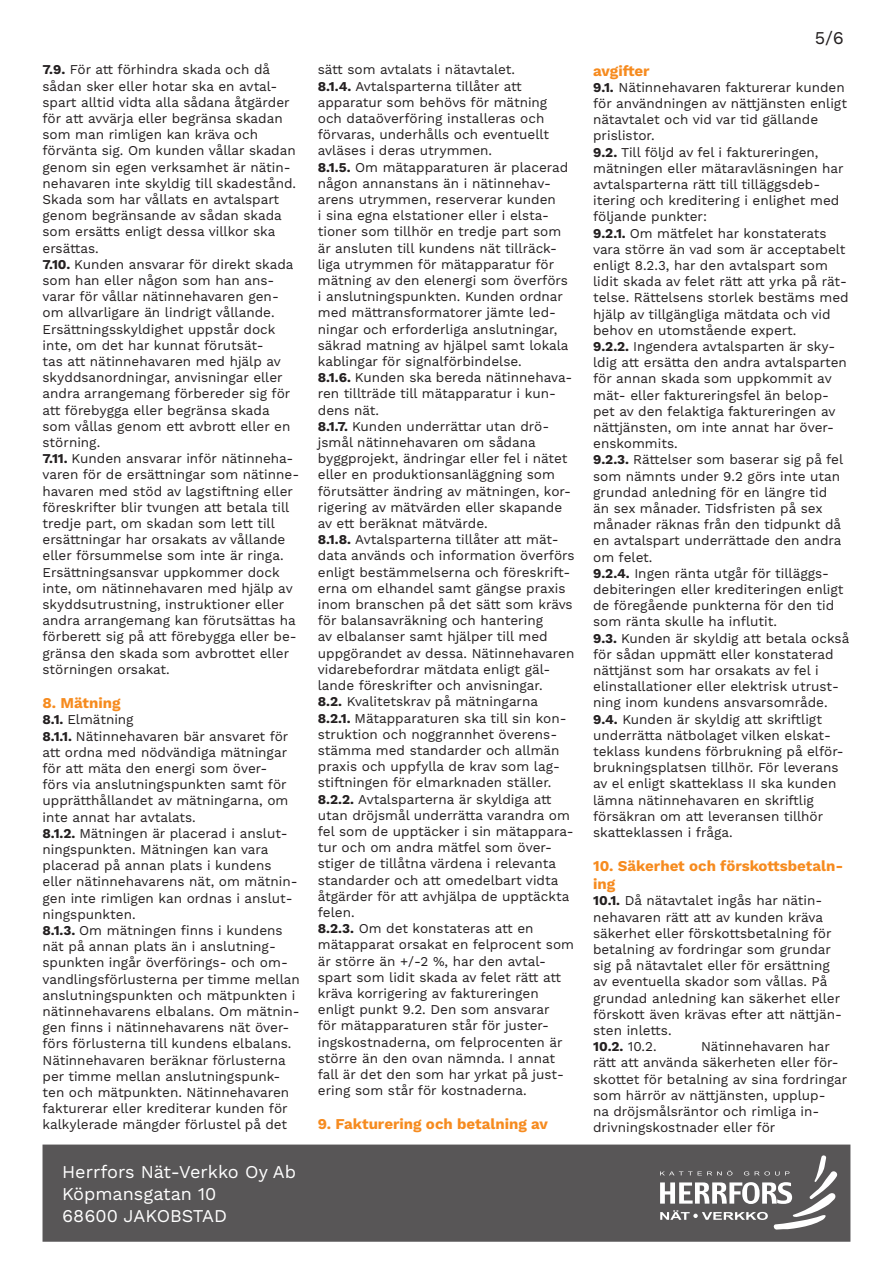
<style>
.page{position:relative;width:893px;height:1263px;background:#fff}
.page>*{position:absolute;margin:0;border:0;box-sizing:border-box;transform-origin:0 0}
.t1{font:18px/21.6px "Work Sans";color:#fff}
.t2{font:18px "Work Sans";color:#231f20}
.t3{font:700 15px/18px "Work Sans";color:#f68b1f}
.t4{font:13.5px/16.2px "Work Sans";color:#231f20}
.t5{font:700 13.5px "Work Sans";color:#231f20}
.s1{font-weight:700}
.s2{font-weight:400}
</style>
<div class="page">
<div style="left:43px;top:1144px;width:807px;height:98px;background:#585657;border:2px solid #585657"></div>
<svg style="left:660px;top:1155px;width:178px;height:75px"></svg>
<p class="t4" style="left:43px;top:62px;width:255px"><span class="s1">7.9.</span> För att förhindra skada och då sådan sker eller hotar ska en avtal&shy;spart alltid vidta alla sådana åtgärder för att avvärja eller begränsa skadan som man rimligen kan kräva och förvänta sig. Om kunden vållar skadan genom sin egen verksamhet är nätin&shy;nehavaren inte skyldig till skadestånd.<br>Skada som har vållats en avtalspart genom begränsande av sådan skada som ersätts enligt dessa villkor ska ersättas.</p>
<p class="t4" style="left:43px;top:257px;width:252px"><span class="s1">7.10.</span> Kunden ansvarar för direkt skada som han eller någon som han ans&shy;varar för vållar nätinnehavaren gen&shy;om allvarligare än lindrigt vållande.<br>Ersättningsskyldighet uppstår dock inte, om det har kunnat förutsät-<br>tas att nätinnehavaren med hjälp av skyddsanordningar, anvisningar eller andra arrangemang förbereder sig för att förebygga eller begränsa skada som vållas genom ett avbrott eller en störning.</p>
<p class="t4" style="left:43px;top:451px;width:258px"><span class="s1">7.11.</span> Kunden ansvarar inför nätinneha&shy;varen för de ersättningar som nätinne&shy;havaren med stöd av lagstiftning eller föreskrifter blir tvungen att betala till tredje part, om skadan som lett till ersättningar har orsakats av vållande eller försummelse som inte är ringa.<br>Ersättningsansvar uppkommer dock inte, om nätinnehavaren med hjälp av skyddsutrustning, instruktioner eller andra arrangemang kan förutsättas ha förberett sig på att förebygga eller be&shy;gränsa den skada som avbrottet eller störningen orsakat.</p>
<p class="t3" style="left:43px;top:695px;width:80px">8. Mätning</p>
<p class="t4" style="left:43px;top:712px;width:93px"><span class="s1">8.1.</span> Elmätning</p>
<p class="t4" style="left:43px;top:728px;width:247px"><span class="s1">8.1.1.</span> Nätinnehavaren bär ansvaret för att ordna med nödvändiga mätningar för att mäta den energi som över&shy;förs via anslutningspunkten samt för upprätthållandet av mätningarna, om inte annat har avtalats.</p>
<p class="t4" style="left:43px;top:826px;width:257px"><span class="s1">8.1.2.</span> Mätningen är placerad i anslut&shy;ningspunkten. Mätningen kan vara placerad på annan plats i kundens eller nätinnehavarens nät, om mätnin&shy;gen inte rimligen kan ordnas i anslut&shy;ningspunkten.</p>
<p class="t4" style="left:43px;top:923px;width:259px"><span class="s1">8.1.3.</span> Om mätningen finns i kundens nät på annan plats än i anslutning&shy;spunkten ingår överförings- och om&shy;vandlingsförlusterna per timme mellan anslutningspunkten och mätpunkten i nätinnehavarens elbalans. Om mätnin&shy;gen finns i nätinnehavarens nät över&shy;förs förlusterna till kundens elbalans.<br>Nätinnehavaren beräknar förlusterna per timme mellan anslutningspunk&shy;ten och mätpunkten. Nätinnehavaren fakturerar eller krediterar kunden för kalkylerade mängder förlustel på det</p>
<h1 class="t1" style="left:62px;top:1162px;width:236px">Herrfors Nät-Verkko Oy Ab<br>Köpmansgatan 10<br>68600 JAKOBSTAD</h1>
<p class="t4" style="left:318px;top:62px;width:199px">sätt som avtalats i nätavtalet.</p>
<p class="t4" style="left:318px;top:79px;width:233px"><span class="s1">8.1.4.</span> Avtalsparterna tillåter att apparatur som behövs för mätning och dataöverföring installeras och förvaras, underhålls och eventuellt avläses i deras utrymmen.</p>
<p class="t4" style="left:318px;top:160px;width:252px"><span class="s1">8.1.5.</span> Om mätapparaturen är placerad någon annanstans än i nätinnehav&shy;arens utrymmen, reserverar kunden<br>i sina egna elstationer eller i elsta&shy;tioner som tillhör en tredje part som är ansluten till kundens nät tillräck&shy;liga utrymmen för mätapparatur för mätning av den elenergi som överförs i anslutningspunkten. Kunden ordnar med mättransformatorer jämte led&shy;ningar och erforderliga anslutningar, säkrad matning av hjälpel samt lokala kablingar för signalförbindelse.</p>
<p class="t4" style="left:318px;top:370px;width:256px"><span class="s1">8.1.6.</span> Kunden ska bereda nätinnehava&shy;ren tillträde till mätapparatur i kun&shy;dens nät.</p>
<p class="t4" style="left:318px;top:419px;width:255px"><span class="s1">8.1.7.</span> Kunden underrättar utan drö&shy;jsmål nätinnehavaren om sådana byggprojekt, ändringar eller fel i nätet eller en produktionsanläggning som förutsätter ändring av mätningen, kor&shy;rigering av mätvärden eller skapande av ett beräknat mätvärde.</p>
<p class="t4" style="left:318px;top:532px;width:258px"><span class="s1">8.1.8.</span> Avtalsparterna tillåter att mät&shy;data används och information överförs enligt bestämmelserna och föreskrift&shy;erna om elhandel samt gängse praxis inom branschen på det sätt som krävs för balansavräkning och hantering<br>av elbalanser samt hjälper till med uppgörandet av dessa. Nätinnehavaren vidarebefordrar mätdata enligt gäl&shy;lande föreskrifter och anvisningar.</p>
<p class="t4" style="left:318px;top:694px;width:222px"><span class="s1">8.2.</span> Kvalitetskrav på mätningarna</p>
<p class="t4" style="left:318px;top:710px;width:250px"><span class="s1">8.2.1.</span> Mätapparaturen ska till sin kon&shy;struktion och noggrannhet överens&shy;stämma med standarder och allmän praxis och uppfylla de krav som lag&shy;stiftningen för elmarknaden ställer.</p>
<p class="t4" style="left:318px;top:791px;width:257px"><span class="s1">8.2.2.</span> Avtalsparterna är skyldiga att utan dröjsmål underrätta varandra om fel som de upptäcker i sin mätappara&shy;tur och om andra mätfel som över&shy;stiger de tillåtna värdena i relevanta standarder och att omedelbart vidta åtgärder för att avhjälpa de upptäckta felen.</p>
<p class="t4" style="left:318px;top:921px;width:258px"><span class="s1">8.2.3.</span> Om det konstateras att en mätapparat orsakat en felprocent som är större än +/-2 %, har den avtal&shy;spart som lidit skada av felet rätt att kräva korrigering av faktureringen enligt punkt 9.2. Den som ansvarar<br>för mätapparaturen står för juster&shy;ingskostnaderna, om felprocenten är större än den ovan nämnda. I annat fall är det den som har yrkat på just&shy;ering som står för kostnaderna.</p>
<p class="t3" style="left:318px;top:1116px;width:232px">9. Fakturering och betalning av</p>
<h1 class="t2" style="left:815px;top:27px;width:31px">5/6</h1>
<p class="t3" style="left:593px;top:62px;width:58px">avgifter</p>
<p class="t4" style="left:593px;top:80px;width:255px"><span class="s1">9.1.</span> Nätinnehavaren fakturerar kunden för användningen av nättjänsten enligt nätavtalet och vid var tid gällande prislistor.</p>
<p class="t4" style="left:593px;top:144px;width:252px"><span class="s1">9.2.</span> Till följd av fel i faktureringen, mätningen eller mätaravläsningen har avtalsparterna rätt till tilläggsdeb&shy;itering och kreditering i enlighet med följande punkter:</p>
<p class="t4" style="left:593px;top:225px;width:257px"><span class="s1">9.2.1.</span> Om mätfelet har konstaterats vara större än vad som är acceptabelt enligt 8.2.3, har den avtalspart som lidit skada av felet rätt att yrka på rät&shy;telse. Rättelsens storlek bestäms med hjälp av tillgängliga mätdata och vid behov en utomstående expert.</p>
<p class="t4" style="left:593px;top:339px;width:255px"><span class="s1">9.2.2.</span> Ingendera avtalsparten är sky&shy;ldig att ersätta den andra avtalsparten för annan skada som uppkommit av mät- eller faktureringsfel än belop&shy;pet av den felaktiga faktureringen av nättjänsten, om inte annat har över&shy;enskommits.</p>
<p class="t4" style="left:593px;top:452px;width:252px"><span class="s1">9.2.3.</span> Rättelser som baserar sig på fel som nämnts under 9.2 görs inte utan grundad anledning för en längre tid än sex månader. Tidsfristen på sex månader räknas från den tidpunkt då en avtalspart underrättade den andra om felet.</p>
<p class="t4" style="left:593px;top:566px;width:252px"><span class="s1">9.2.4.</span> Ingen ränta utgår för tilläggs&shy;debiteringen eller krediteringen enligt de föregående punkterna för den tid som ränta skulle ha influtit.</p>
<p class="t4" style="left:593px;top:630px;width:258px"><span class="s1">9.3.</span> Kunden är skyldig att betala också för sådan uppmätt eller konstaterad nättjänst som har orsakats av fel i elinstallationer eller elektrisk utrust&shy;ning inom kundens ansvarsområde.</p>
<p class="t4" style="left:593px;top:711px;width:252px"><span class="s1">9.4.</span> Kunden är skyldig att skriftligt underrätta nätbolaget vilken elskat&shy;teklass kundens förbrukning på elför&shy;brukningsplatsen tillhör. För leverans av el enligt skatteklass II ska kunden lämna nätinnehavaren en skriftlig försäkran om att leveransen tillhör skatteklassen i fråga.</p>
<p class="t3" style="left:593px;top:858px;width:252px">10. Säkerhet och förskottsbetaln&shy;ing</p>
<p class="t4" style="left:593px;top:893px;width:250px"><span class="s1">10.1.</span> Då nätavtalet ingås har nätin&shy;nehavaren rätt att av kunden kräva säkerhet eller förskottsbetalning för betalning av fordringar som grundar sig på nätavtalet eller för ersättning av eventuella skador som vållas. På grundad anledning kan säkerhet eller förskott även krävas efter att nättjän&shy;sten inletts.</p>
<p class="t5" style="left:593px;top:1039px;width:65px">10.2. <span class="s2">10.2.</span></p>
<p class="t4" style="left:593px;top:1039px;width:256px;text-indent:108px">Nätinnehavaren har rätt att använda säkerheten eller för&shy;skottet för betalning av sina fordringar som härrör av nättjänsten, upplup-<br>na dröjsmålsräntor och rimliga in&shy;drivningskostnader eller för</p>
</div>
